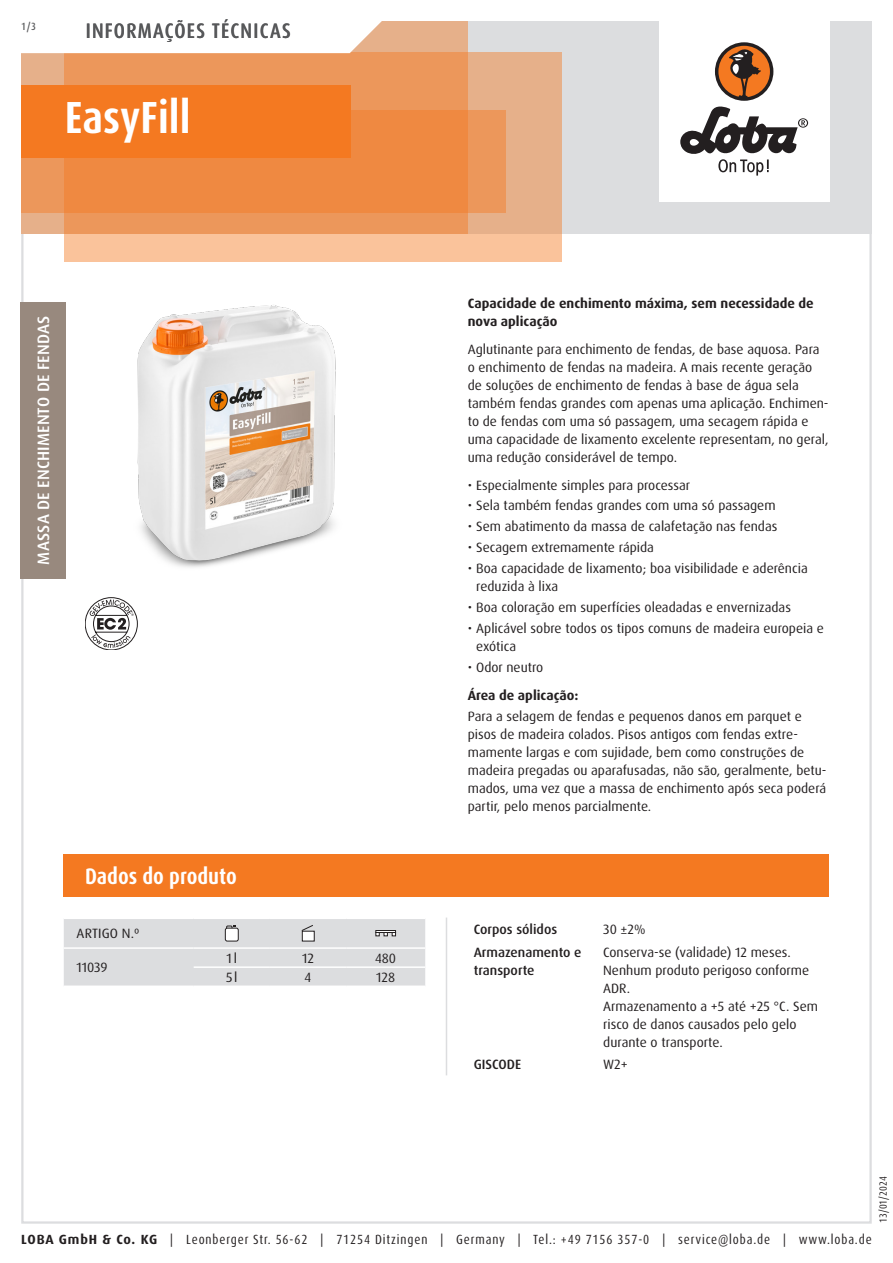
<style>
.page{position:relative;width:893px;height:1263px;background:#fff}
.page>*{position:absolute;margin:0;border:0;box-sizing:border-box;transform-origin:0 0}
.Produktname_weiss{font:700 condensed 45px "Dax Pro";color:#fff}
.Abschnitt{font:700 condensed 22.5px "Dax Pro";color:#fff}
.TI{font:500 condensed 21px "Dax Pro";letter-spacing:.06em;color:#57585a}
.Produktart_Vorbereitung{font:500 16.5px "Dax Pro";letter-spacing:.01em;color:#fff}
.Text{font:13.5px/18px "Dax Pro";color:#231f20}
.Text_ohne_Silbentrennung{font:13.5px/18px "Dax Pro";color:#231f20}
.Text_Bold{font:700 13.5px/18px "Dax Pro";color:#231f20}
.Text_Medium{font:500 13.5px/18px "Dax Pro";color:#231f20}
.Text_zentriert{font:13.5px "Dax Pro";color:#231f20}
.Text_Großbuchstaben{font:13.5px "Dax Pro";letter-spacing:.01em;color:#231f20}
.t1{font:condensed 13.35px "Dax Pro";letter-spacing:.065em;color:#231f20}
.t2{font:condensed 10.5px "Dax Pro";color:#231f20}
.t3{font:500 condensed 10.5px "Dax Pro";color:#57585a}
.s1{font-weight:700;font-stretch:normal}
</style>
<div class="page">
<hr style="left:446px;top:917px;width:1px;height:158px;background:#dcdddf">
<svg style="left:64px;top:919px;width:361px;height:67px"></svg>
<div style="left:375px;top:930px;width:21px;height:3px;border:1px solid #231f20"></div>
<div style="left:64px;top:854px;width:765px;height:42px;background:#f47921"></div>
<svg style="left:85px;top:597px;width:53px;height:53px"></svg>
<img style="left:137px;top:305px;width:199px;height:263px">
<div style="left:20px;top:302px;width:46px;height:276px;background:#98897e"></div>
<div style="left:21px;top:21px;width:851px;height:213px;background:#dcdddf"></div>
<div style="left:659px;top:0;width:170px;height:202px;background:#fff"></div>
<svg style="left:680px;top:106px;width:128px;height:70px"></svg>
<div style="left:715px;top:42px;width:58px;height:59px;background:#231f20;border-radius:50%"></div>
<svg style="left:718px;top:45px;width:52px;height:52px"></svg>
<div style="left:64px;top:52px;width:497px;height:209px;background:linear-gradient(to right,#fec79f,#efb992)"></div>
<div style="left:21px;top:111px;width:485px;height:102px;background:#ec975b"></div>
<svg style="left:21px;top:21px;width:447px;height:213px"></svg>
<svg style="left:21px;top:21px;width:411px;height:34px"></svg>
<div style="left:21px;top:85px;width:330px;height:72px;background:#f47921"></div>
<p class="t3" style="left:21px;top:19px;width:16px">1/3</p>
<p class="TI" style="left:86px;top:17px;width:207px">INFORMAÇÕES TÉCNICAS</p>
<p class="Produktname_weiss" style="left:65px;top:89px;width:127px">EasyFill</p>
<p class="Produktart_Vorbereitung" style="left:33px;top:564px;width:250px;rotate:-90deg">MASSA DE ENCHIMENTO DE FENDAS</p>
<p class="Abschnitt" style="left:85px;top:862px;width:153px">Dados do produto</p>
<p class="Text_Großbuchstaben" style="left:77px;top:925px;width:64px">ARTIGO N.º</p>
<p class="Text" style="left:77px;top:959px;width:33px">11039</p>
<p class="Text_zentriert" style="left:227px;top:949px;width:12px">1l</p>
<p class="Text_zentriert" style="left:302px;top:949px;width:13px">12</p>
<p class="Text_zentriert" style="left:375px;top:949px;width:22px">480</p>
<p class="Text_zentriert" style="left:226px;top:969px;width:13px">5l</p>
<p class="Text_zentriert" style="left:305px;top:969px;width:8px">4</p>
<p class="Text_zentriert" style="left:376px;top:969px;width:20px">128</p>
<p class="Text_Bold" style="left:468px;top:295px;width:347px">Capacidade de enchimento máxima, sem necessidade de nova aplicação</p>
<p class="Text" style="left:468px;top:340px;width:362px">Aglutinante para enchimento de fendas, de base aquosa. Para o enchimento de fendas na madeira. A mais recente geração de soluções de enchimento de fendas à base de água sela também fendas grandes com apenas uma aplicação. Enchimen&shy;to de fendas com uma só passagem, uma secagem rápida e uma capacidade de lixamento excelente representam, no geral, uma redução considerável de tempo.</p>
<p class="Text" style="left:468px;top:476px;width:224px">• Especialmente simples para processar</p>
<p class="Text" style="left:468px;top:497px;width:309px">• Sela também fendas grandes com uma só passagem</p>
<p class="Text" style="left:468px;top:518px;width:311px">• Sem abatimento da massa de calafetação nas fendas</p>
<p class="Text" style="left:468px;top:539px;width:188px">• Secagem extremamente rápida</p>
<p class="Text" style="left:476px;top:560px;width:333px;text-indent:-9px">• Boa capacidade de lixamento; boa visibilidade e aderência reduzida à lixa</p>
<p class="Text" style="left:468px;top:599px;width:325px">• Boa coloração em superfícies oleadadas e envernizadas</p>
<p class="Text" style="left:476px;top:620px;width:349px;text-indent:-9px">• Aplicável sobre todos os tipos comuns de madeira europeia e exótica</p>
<p class="Text" style="left:468px;top:659px;width:77px">• Odor neutro</p>
<p class="Text_Bold" style="left:468px;top:686px;width:112px">Área de aplicação:</p>
<p class="Text" style="left:468px;top:708px;width:360px">Para a selagem de fendas e pequenos danos em parquet e pisos de madeira colados. Pisos antigos com fendas extre&shy;mamente largas e com sujidade, bem como construções de madeira pregadas ou aparafusadas, não são, geralmente, betu&shy;mados, uma vez que a massa de enchimento após seca poderá partir, pelo menos parcialmente.</p>
<p class="Text_Medium" style="left:474px;top:920px;width:85px">Corpos sólidos</p>
<p class="Text_ohne_Silbentrennung" style="left:603px;top:920px;width:44px">30 ±2%</p>
<p class="Text_Medium" style="left:474px;top:943px;width:109px">Armazenamento e transporte</p>
<p class="Text_ohne_Silbentrennung" style="left:603px;top:943px;width:189px">Conserva-se (validade) 12 meses.</p>
<p class="Text_ohne_Silbentrennung" style="left:603px;top:961px;width:207px">Nenhum produto perigoso conforme<br>ADR.</p>
<p class="Text_ohne_Silbentrennung" style="left:603px;top:997px;width:216px">Armazenamento a +5 até +25 °C. Sem risco de danos causados pelo gelo durante o transporte.</p>
<p class="Text_Medium" style="left:474px;top:1056px;width:49px">GISCODE</p>
<p class="Text_ohne_Silbentrennung" style="left:603px;top:1056px;width:26px">W2+</p>
<p class="t2" style="left:876px;top:1222px;width:48px;rotate:-90deg">13/01/2024</p>
<p class="t1" style="left:21px;top:1230px;width:852px"><span class="s1">LOBA GmbH &amp; Co. KG</span> | Leonberger Str. 56-62 | 71254 Ditzingen | Germany | Tel.: +49 7156 357-0 | service@loba.de | www.loba.de</p>
</div>
